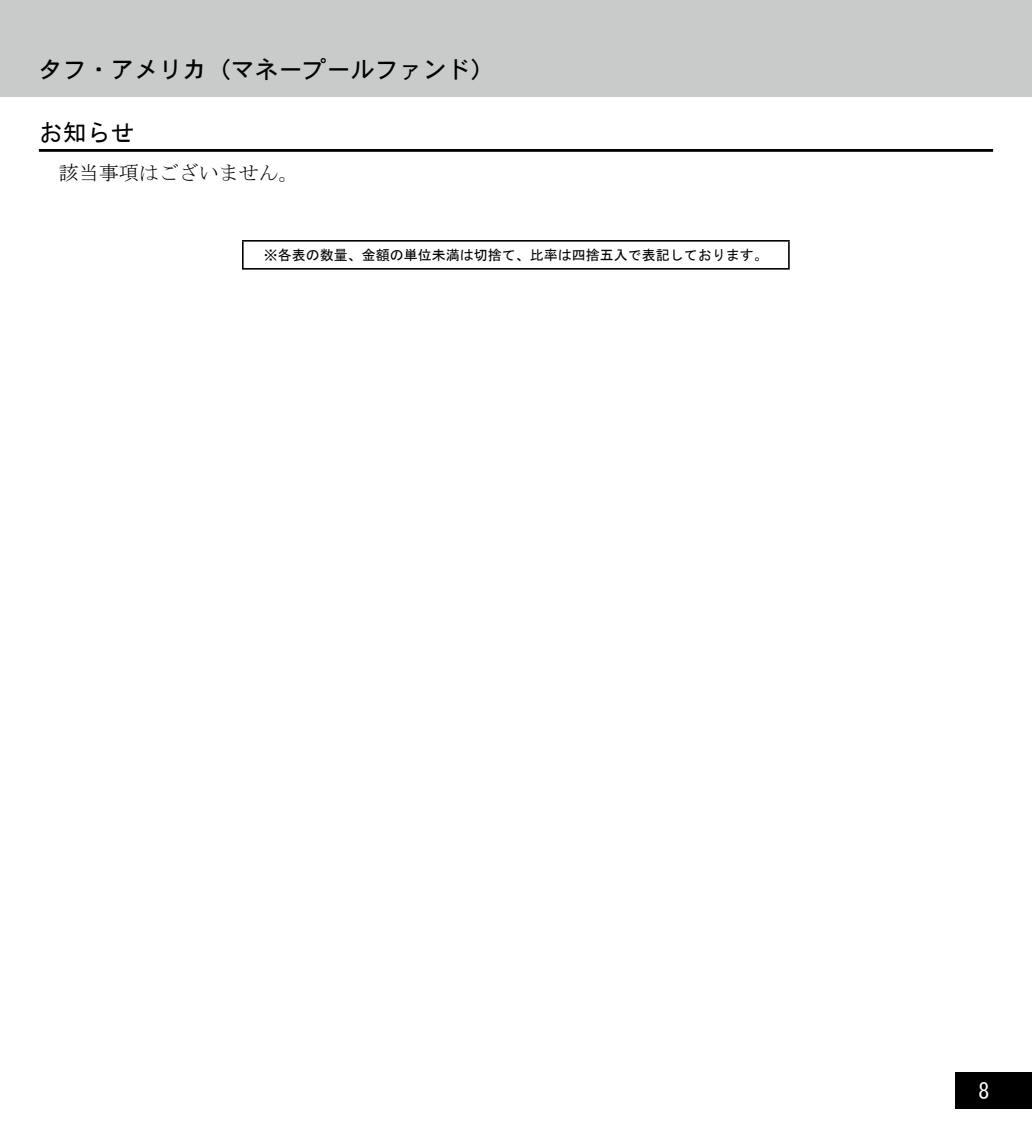
<style>
.page{position:relative;width:1032px;height:1134px;background:#fff}
.page>*{position:absolute;margin:0;border:0;box-sizing:border-box;transform-origin:0 0}
.t1{font:24px "DFHS Gothic W5 WIN RKSJ H";color:#000}
.t2{font:24px "MS Gothic";color:#000}
.t3{font:22px "MS Gothic";color:#fff}
.t4{font:20px "MS Mincho";color:#000}
.t5{font:14px "MS Gothic";color:#000}
</style>
<div class="page">
<div style="left:0;top:0;width:1032px;height:96px;background:#c9caca"></div>
<div style="left:956px;top:1072px;width:76px;height:36px;background:#000"></div>
<hr style="left:242px;top:240px;width:548px;height:2px;background:#000">
<hr style="left:242px;top:242px;width:2px;height:26px;background:#000">
<hr style="left:788px;top:242px;width:2px;height:26px;background:#000">
<hr style="left:242px;top:268px;width:548px;height:2px;background:#000">
<hr style="left:39px;top:149px;width:954px;height:3px;background:#000">
<h1 class="t1" style="left:39px;top:57px;width:457px">タフ・アメリカ（マネープールファンド）</h1>
<h1 class="t2" style="left:39px;top:120px;width:98px">お知らせ</h1>
<h3 class="t4" style="left:59px;top:162px;width:241px">該当事項はございません。</h3>
<p class="t5" style="left:264px;top:248px;width:505px">※各表の数量、金額の単位未満は切捨て、比率は四捨五入で表記しております。</p>
<h2 class="t3" style="left:978px;top:1080px;width:12px">8</h2>
</div>
